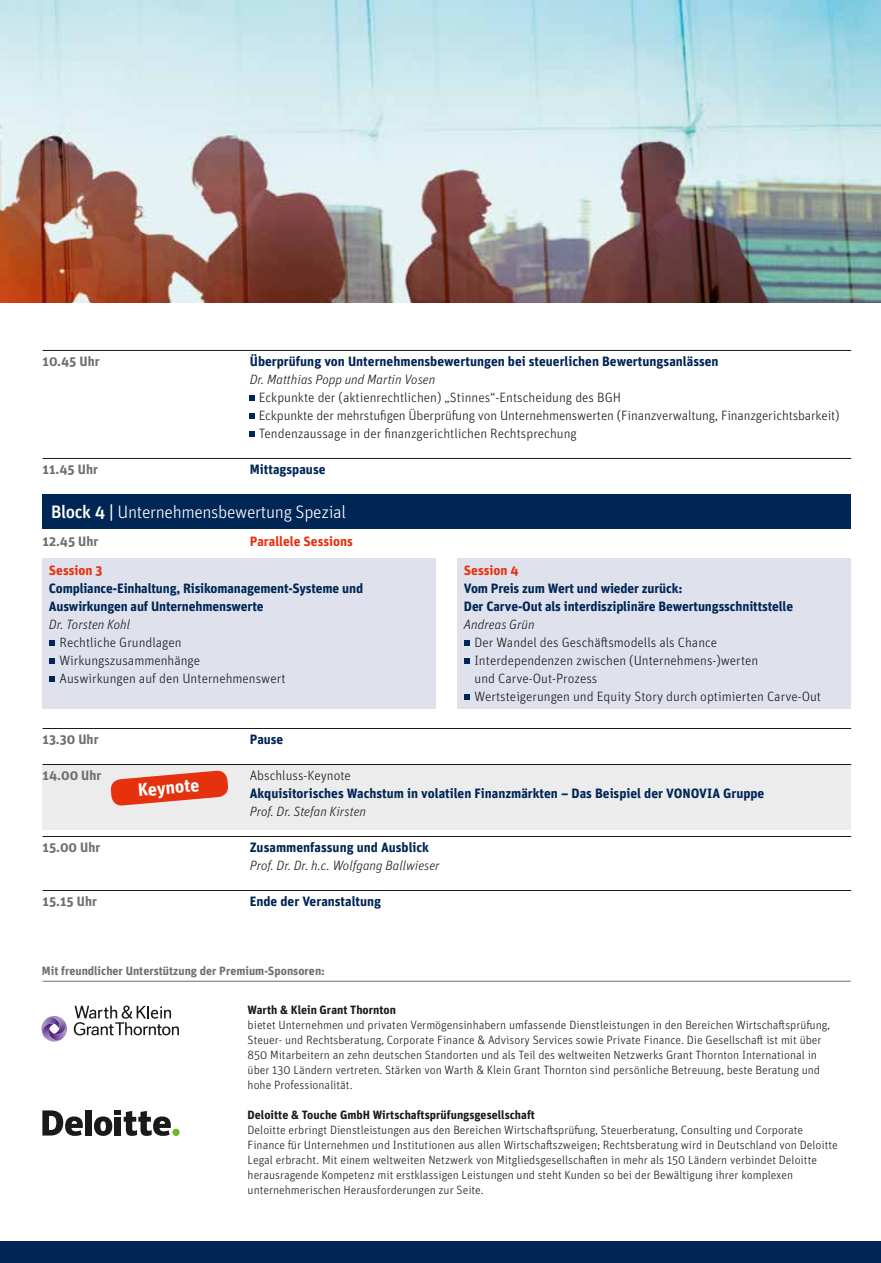
<style>
.page{position:relative;width:881px;height:1263px;background:#fff}
.page>*{position:absolute;margin:0;border:0;box-sizing:border-box;transform-origin:0 0}
.t1{font:300 18px "Unit Pro";letter-spacing:-.02em;color:#fff}
.t2{font:700 18px "Unit Pro";color:#fff}
.t3{font:300 13.5px "Unit Pro";color:#1a1a18}
.t4{font:700 13.5px "Unit Pro";color:#002655}
.t5{font:italic 300 13.5px "Unit Pro";color:#1a1a18}
.t6{font:700 13.5px "Unit Pro";color:#6f6f6e}
.t7{font:700 13.5px "Unit Pro";color:#e6310e}
.t8{font:300 12px/15px "Unit Pro";color:#1a1a18}
.t9{font:700 12px "Unit Pro";color:#1a1a18}
.t10{font:700 12px "Unit Pro";color:#6f6f6e}
.s1{font-weight:500}
</style>
<div class="page">
<img style="left:0;top:0;width:880px;height:303px">
<div style="left:0;top:1242px;width:880px;height:21px;background:#002655"></div>
<div style="left:43px;top:764px;width:807px;height:65px;background:#ececed"></div>
<hr style="left:43px;top:350px;width:807px;height:1px;background:#1a1a18">
<hr style="left:43px;top:458px;width:807px;height:1px;background:#1a1a18">
<hr style="left:43px;top:728px;width:807px;height:1px;background:#1a1a18">
<hr style="left:43px;top:764px;width:807px;height:1px;background:#1a1a18">
<hr style="left:43px;top:836px;width:807px;height:1px;background:#1a1a18">
<hr style="left:43px;top:890px;width:807px;height:1px;background:#1a1a18">
<svg style="left:250px;top:396px;width:5px;height:5px"></svg>
<svg style="left:250px;top:414px;width:5px;height:5px"></svg>
<svg style="left:250px;top:432px;width:5px;height:5px"></svg>
<div style="left:43px;top:494px;width:808px;height:34px;background:#002655"></div>
<div style="left:43px;top:558px;width:393px;height:150px;background:#dfe1ec"></div>
<svg style="left:49px;top:640px;width:5px;height:5px"></svg>
<svg style="left:49px;top:658px;width:5px;height:5px"></svg>
<svg style="left:49px;top:676px;width:5px;height:5px"></svg>
<div style="left:457px;top:558px;width:393px;height:150px;background:#dfe1ec"></div>
<svg style="left:464px;top:640px;width:5px;height:5px"></svg>
<svg style="left:464px;top:658px;width:5px;height:5px"></svg>
<svg style="left:464px;top:694px;width:5px;height:5px"></svg>
<svg style="left:110px;top:770px;width:118px;height:36px"></svg>
<hr style="left:43px;top:981px;width:807px;height:1px;background:#6f6f6e">
<svg style="left:41px;top:1005px;width:138px;height:37px"></svg>
<div style="left:172px;top:1129px;width:7px;height:7px;background:#6fb62a;border-radius:50%"></div>
<div style="left:85px;top:1110px;width:6px;height:25px;background:#1a1a18"></div>
<svg style="left:94px;top:1110px;width:77px;height:26px"></svg>
<svg style="left:42px;top:1110px;width:41px;height:26px"></svg>
<p class="t6" style="left:43px;top:353px;width:59px">10.45 Uhr</p>
<p class="t4" style="left:250px;top:353px;width:470px">Überprüfung von Unternehmensbewertungen bei steuerlichen Bewertungsanlässen</p>
<p class="t5" style="left:250px;top:371px;width:187px">Dr. Matthias Popp und Martin Vosen</p>
<p class="t3" style="left:259px;top:389px;width:363px">Eckpunkte der (aktienrechtlichen) „Stinnes“-Entscheidung des BGH</p>
<p class="t3" style="left:259px;top:407px;width:582px">Eckpunkte der mehrstufigen Überprüfung von Unternehmenswerten (Finanzverwaltung, Finanzgerichtsbarkeit)</p>
<p class="t3" style="left:259px;top:425px;width:319px">Tendenzaussage in der finanzgerichtlichen Rechtsprechung</p>
<p class="t6" style="left:43px;top:461px;width:57px">11.45 Uhr</p>
<p class="t4" style="left:250px;top:461px;width:77px">Mittagspause</p>
<p class="t1" style="left:51px;top:500px;width:296px"><span class="s1">Block 4 |</span> Unternehmensbewertung Spezial</p>
<p class="t6" style="left:43px;top:533px;width:57px">12.45 Uhr</p>
<p class="t7" style="left:250px;top:533px;width:105px">Parallele Sessions</p>
<p class="t7" style="left:49px;top:561px;width:55px">Session 3</p>
<p class="t4" style="left:49px;top:579px;width:315px">Compliance-Einhaltung, Risikomanagement-Systeme und</p>
<p class="t4" style="left:49px;top:597px;width:216px">Auswirkungen auf Unternehmenswerte</p>
<p class="t5" style="left:49px;top:615px;width:83px">Dr. Torsten Kohl</p>
<p class="t3" style="left:60px;top:633px;width:123px">Rechtliche Grundlagen</p>
<p class="t3" style="left:60px;top:651px;width:142px">Wirkungszusammenhänge</p>
<p class="t3" style="left:60px;top:669px;width:227px">Auswirkungen auf den Unternehmenswert</p>
<p class="t7" style="left:463px;top:561px;width:56px">Session 4</p>
<p class="t4" style="left:463px;top:579px;width:220px">Vom Preis zum Wert und wieder zurück:</p>
<p class="t4" style="left:463px;top:597px;width:330px">Der Carve-Out als interdisziplinäre Bewertungsschnittstelle</p>
<p class="t5" style="left:463px;top:615px;width:72px">Andreas Grün</p>
<p class="t3" style="left:474px;top:633px;width:244px">Der Wandel des Geschäftsmodells als Chance</p>
<p class="t3" style="left:474px;top:651px;width:285px">Interdependenzen zwischen (Unternehmens-)werten</p>
<p class="t3" style="left:474px;top:669px;width:124px">und Carve-Out-Prozess</p>
<p class="t3" style="left:474px;top:687px;width:348px">Wertsteigerungen und Equity Story durch optimierten Carve-Out</p>
<p class="t6" style="left:43px;top:731px;width:57px">13.30 Uhr</p>
<p class="t4" style="left:250px;top:731px;width:35px">Pause</p>
<p class="t6" style="left:43px;top:767px;width:60px">14.00 Uhr</p>
<p class="t3" style="left:250px;top:767px;width:103px">Abschluss-Keynote</p>
<p class="t4" style="left:250px;top:785px;width:516px">Akquisitorisches Wachstum in volatilen Finanzmärkten – Das Beispiel der VONOVIA Gruppe</p>
<p class="t5" style="left:250px;top:803px;width:118px">Prof. Dr. Stefan Kirsten</p>
<p class="t6" style="left:43px;top:839px;width:59px">15.00 Uhr</p>
<p class="t4" style="left:250px;top:839px;width:181px">Zusammenfassung und Ausblick</p>
<p class="t5" style="left:250px;top:857px;width:191px">Prof. Dr. Dr. h.c. Wolfgang Ballwieser</p>
<p class="t6" style="left:43px;top:893px;width:56px">15.15 Uhr</p>
<p class="t4" style="left:250px;top:893px;width:133px">Ende der Veranstaltung</p>
<p class="t2" style="left:137px;top:778px;width:63px;rotate:-5deg">Keynote</p>
<p class="t10" style="left:42px;top:963px;width:284px">Mit freundlicher Unterstützung der Premium-Sponsoren:</p>
<p class="t9" style="left:247px;top:1002px;width:150px">Warth &amp; Klein Grant Thornton</p>
<p class="t8" style="left:247px;top:1017px;width:583px">bietet Unternehmen und privaten Vermögensinhabern umfassende Dienstleistungen in den Bereichen Wirtschaftsprüfung, Steuer- und Rechtsberatung, Corporate Finance &amp; Advisory Services sowie Private Finance. Die Gesellschaft ist mit über 850 Mitarbeitern an zehn deutschen Standorten und als Teil des weltweiten Netzwerks Grant Thornton International in über 130 Ländern vertreten. Stärken von Warth &amp; Klein Grant Thornton sind persönliche Betreuung, beste Beratung und hohe Professionalität.</p>
<p class="t9" style="left:247px;top:1107px;width:289px">Deloitte &amp; Touche GmbH Wirtschaftsprüfungsgesellschaft</p>
<p class="t8" style="left:247px;top:1122px;width:591px">Deloitte erbringt Dienstleistungen aus den Bereichen Wirtschaftsprüfung, Steuerberatung, Consulting und Corporate Finance für Unternehmen und Institutionen aus allen Wirtschaftszweigen; Rechtsberatung wird in Deutschland von Deloitte Legal erbracht. Mit einem weltweiten Netzwerk von Mitgliedsgesellschaften in mehr als 150 Ländern verbindet Deloitte herausragende Kompetenz mit erstklassigen Leistungen und steht Kunden so bei der Bewältigung ihrer komplexen unternehmerischen Herausforderungen zur Seite.</p>
</div>
